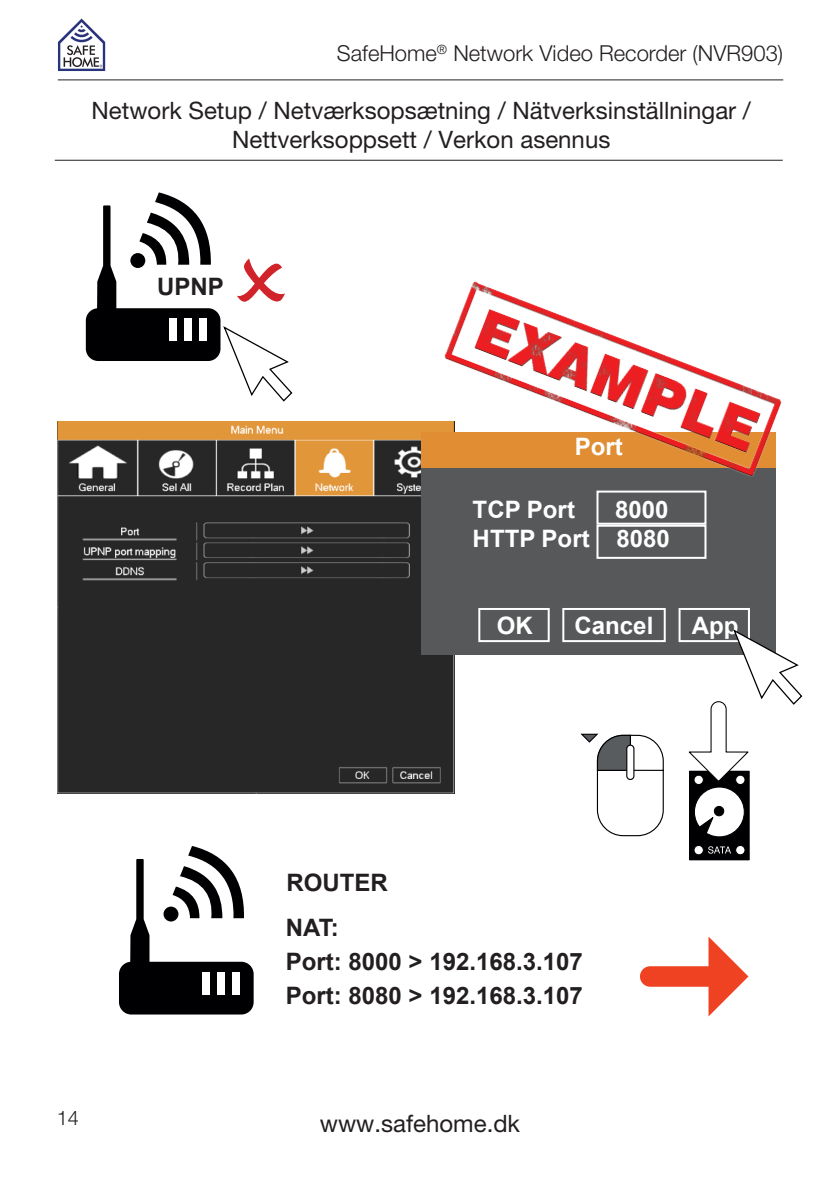
<style>
.page{position:relative;width:840px;height:1191px;background:#fff}
.page>*{position:absolute;margin:0;border:0;box-sizing:border-box;transform-origin:0 0}
.t1{font:24px/28.8px "Helvetica Neue LT Pro";color:#231f20;text-align:center}
.t2{font:700 24px/44.4px "Arial";color:#231f20}
.t3{font:700 24px/28.8px "Arial";color:#fff;text-align:right}
.t4{font:300 22px "Helvetica Neue LT Pro";color:#231f20}
.t5{font:300 20px "Helvetica Neue LT Pro";color:#231f20}
</style>
<div class="page">
<hr style="left:58px;top:79px;width:724px;height:1px;background:#231f20">
<svg style="left:58px;top:19px;width:47px;height:52px"></svg>
<img style="left:58px;top:422px;width:396px;height:372px">
<div style="left:421px;top:432px;width:354px;height:223px;background:#57585a"></div>
<div style="left:421px;top:432px;width:354px;height:36px;background:#e08d33"></div>
<div style="left:596px;top:490px;width:110px;height:35px;border:2px solid #fff"></div>
<div style="left:596px;top:525px;width:110px;height:34px;border:2px solid #fff"></div>
<div style="left:562px;top:608px;width:103px;height:34px;border:2px solid #fff"></div>
<div style="left:678px;top:608px;width:71px;height:34px;border:2px solid #fff"></div>
<div style="left:478px;top:608px;width:71px;height:34px;border:2px solid #fff"></div>
<div style="left:130px;top:253px;width:15px;height:15px;background:#000002;border-radius:50%"></div>
<svg style="left:139px;top:192px;width:72px;height:73px"></svg>
<div style="left:85px;top:307px;width:136px;height:55px;background:#000002;border-radius:13px"></div>
<div style="left:84px;top:306px;width:138px;height:57px;border:2px solid #fff;border-radius:13px"></div>
<svg style="left:96px;top:205px;width:21px;height:104px"></svg>
<div style="left:199px;top:318px;width:7px;height:23px;background:#fff"></div>
<div style="left:184px;top:318px;width:7px;height:23px;background:#fff"></div>
<div style="left:170px;top:318px;width:7px;height:23px;background:#fff"></div>
<div style="left:163px;top:906px;width:15px;height:15px;background:#000002;border-radius:50%"></div>
<svg style="left:172px;top:846px;width:72px;height:72px"></svg>
<div style="left:118px;top:961px;width:136px;height:54px;background:#000002;border-radius:13px"></div>
<div style="left:117px;top:960px;width:138px;height:56px;border:2px solid #fff;border-radius:13px"></div>
<svg style="left:129px;top:859px;width:21px;height:104px"></svg>
<div style="left:232px;top:971px;width:7px;height:23px;background:#fff"></div>
<div style="left:217px;top:971px;width:7px;height:23px;background:#fff"></div>
<div style="left:203px;top:971px;width:7px;height:23px;background:#fff"></div>
<svg style="left:580px;top:733px;width:84px;height:103px"></svg>
<svg style="left:223px;top:326px;width:69px;height:76px"></svg>
<img style="left:431px;top:281px;width:351px;height:210px">
<svg style="left:640px;top:936px;width:108px;height:80px"></svg>
<div style="left:689px;top:771px;width:59px;height:89px;background:#000002"></div>
<div style="left:688px;top:770px;width:61px;height:90px;border:1px solid #000002"></div>
<div style="left:694px;top:787px;width:49px;height:50px;background:#fff;border-radius:50%"></div>
<div style="left:693px;top:786px;width:51px;height:51px;border:1px solid #000002;border-radius:50%"></div>
<div style="left:693px;top:845px;width:10px;height:9px;background:#fff;border-radius:50%"></div>
<div style="left:693px;top:845px;width:10px;height:10px;border:1px solid #000002;border-radius:50%"></div>
<div style="left:735px;top:845px;width:9px;height:9px;background:#fff;border-radius:50%"></div>
<div style="left:735px;top:845px;width:9px;height:10px;border:1px solid #000002;border-radius:50%"></div>
<div style="left:693px;top:775px;width:10px;height:9px;border:1px solid #000002;border-radius:50%"></div>
<div style="left:735px;top:775px;width:9px;height:9px;border:1px solid #000002;border-radius:50%"></div>
<svg style="left:693px;top:814px;width:21px;height:23px"></svg>
<div style="left:714px;top:806px;width:9px;height:9px;background:#000002;border-radius:50%"></div>
<div style="left:713px;top:806px;width:10px;height:10px;border:1px solid #000002;border-radius:50%"></div>
<svg style="left:708px;top:846px;width:22px;height:7px"></svg>
<svg style="left:687px;top:629px;width:115px;height:154px"></svg>
<hr style="left:55px;top:160px;width:727px;height:1px;background:#231f20">
<p class="t4" style="left:337px;top:40px;width:447px">SafeHome<sup>®</sup> Network Video Recorder (NVR903)</p>
<p class="t1" style="left:91px;top:96px;width:660px">Network Setup / Netværksopsætning / Nätverksinställningar /<br>Nettverksoppsett / Verkon asennus</p>
<p class="t2" style="left:157px;top:265px;width:68px">UPNP</p>
<p class="t3" style="left:574px;top:433px;width:49px">Port</p>
<p class="t3" style="left:472px;top:496px;width:104px">TCP Port</p>
<p class="t3" style="left:472px;top:496px;width:198px">8000<br>HTTP Port 8080</p>
<p class="t3" style="left:496px;top:612px;width:37px">OK</p>
<p class="t3" style="left:574px;top:612px;width:80px">Cancel</p>
<p class="t3" style="left:691px;top:612px;width:48px">App</p>
<p class="t5" style="left:57px;top:1105px;width:24px">14</p>
<p class="t2" style="left:285px;top:861px;width:104px">ROUTER<br>NAT:</p>
<p class="t2" style="left:285px;top:944px;width:298px;line-height:34px">Port: 8000 &gt; 192.168.3.107<br>Port: 8080 &gt; 192.168.3.107</p>
<p class="t1" style="left:320px;top:1108px;width:201px">www.safehome.dk</p>
</div>
